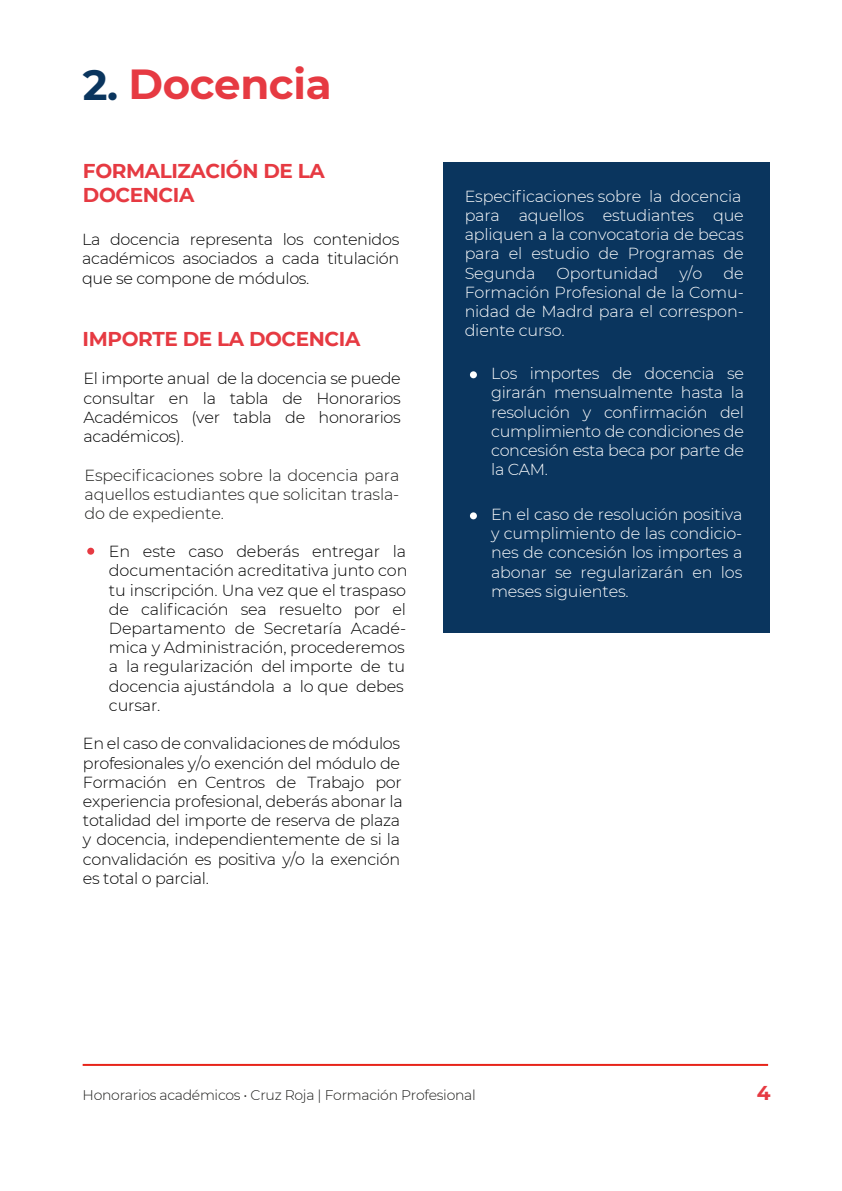
<style>
.page{position:relative;width:842px;height:1191px;background:#fff}
.page>*{position:absolute;margin:0;border:0;box-sizing:border-box;transform-origin:0 0}
.t1{font:700 42px "Montserrat";letter-spacing:-.01em;color:#e63a42}
.t2{font:700 20px/24px "Montserrat";letter-spacing:-.02em;color:#e63a42}
.t3{font:300 16px/19.2px "Montserrat";letter-spacing:-.02em;color:#000}
.t4{font:300 16px/19.2px "Montserrat";letter-spacing:-.01em;color:#fff;text-align:justify}
.t5{font:300 16px/19.2px "Montserrat";letter-spacing:-.01em;color:#1d1d1b;text-align:justify}
.t6{font:300 14px "Montserrat";letter-spacing:-.02em;color:#1d1d1b}
.s1{color:#0a355e}
</style>
<div class="page">
<div style="left:444px;top:162px;width:326px;height:471px;background:#0a355e"></div>
<div style="left:87px;top:547px;width:7px;height:7px;background:#e63a42;border-radius:50%"></div>
<hr style="left:83px;top:1064px;width:685px;height:2px;background:#e72419">
<div style="left:470px;top:371px;width:7px;height:7px;background:#fff;border-radius:50%"></div>
<div style="left:470px;top:512px;width:7px;height:7px;background:#fff;border-radius:50%"></div>
<h1 class="t1" style="left:83px;top:54px;width:250px"><span class="s1">2.</span> Docencia</h1>
<p class="t2" style="left:83px;top:158px;width:243px">FORMALIZACIÓN DE LA<br>DOCENCIA</p>
<p class="t3" style="left:82px;top:229px;width:319px;text-align:justify">La docencia representa los contenidos académicos asociados a cada titulación que se compone de módulos.</p>
<p class="t2" style="left:83px;top:326px;width:279px">IMPORTE DE LA DOCENCIA</p>
<p class="t3" style="left:84px;top:368px;width:319px;text-align:justify">El importe anual de la docencia se puede consultar en la tabla de Honorarios Académicos (ver tabla de honorarios académicos).</p>
<p class="t5" style="left:85px;top:465px;width:316px">Especificaciones sobre la docencia para aquellos estudiantes que solicitan trasla&shy;do de expediente.</p>
<p class="t3" style="left:109px;top:541px;width:300px">En este caso deberás entregar la documentación acreditativa junto con tu inscripción. Una vez que el traspaso de calificación sea resuelto por el Departamento de Secretaría Acadé&shy;mica y Administración, procederemos a la regularización del importe de tu docencia ajustándola a lo que debes cursar.</p>
<p class="t3" style="left:83px;top:733px;width:321px">En el caso de convalidaciones de módulos profesionales y/o exención del módulo de Formación en Centros de Trabajo por experiencia profesional, deberás abonar la totalidad del importe de reserva de plaza y docencia, independientemente de si la convalidación es positiva y/o la exención es total o parcial.</p>
<p class="t4" style="left:465px;top:186px;width:281px;text-align:left">Especificaciones sobre la docencia para aquellos estudiantes que apliquen a la convocatoria de becas para el estudio de Programas de<br>Segunda</p>
<p class="t4" style="left:556px;top:263px;width:103px">Oportunidad</p>
<p class="t4" style="left:679px;top:263px;width:25px">y/o</p>
<p class="t4" style="left:465px;top:263px;width:281px;text-indent:259px">de Formación Profesional de la Comu&shy;nidad de Madrd para el correspon&shy;diente curso.</p>
<p class="t4" style="left:491px;top:363px;width:254px">Los importes de docencia se girarán mensualmente hasta la resolución y confirmación del cumplimiento de condiciones de concesión esta beca por parte de la CAM.</p>
<p class="t4" style="left:491px;top:504px;width:253px">En el caso de resolución positiva y cumplimiento de las condicio&shy;nes de concesión los importes a abonar se regularizarán en los meses siguientes.</p>
<p class="t6" style="left:83px;top:1085px;width:395px">Honorarios académicos • Cruz Roja | Formación Profesional</p>
<p class="t2" style="left:757px;top:1079px;width:15px">4</p>
</div>
